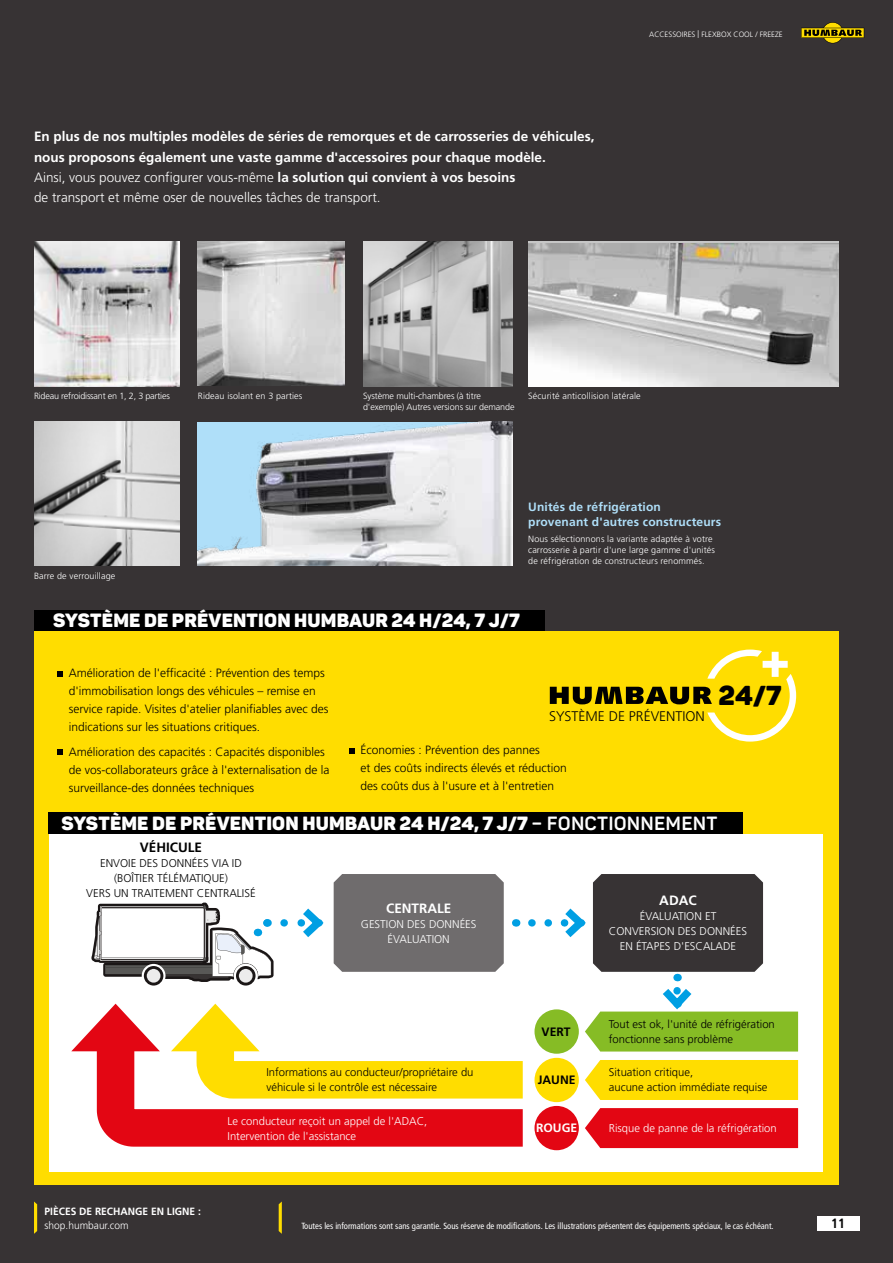
<style>
.page{position:relative;width:893px;height:1263px;background:#373334}
.page>*{position:absolute;margin:0;border:0;box-sizing:border-box;transform-origin:0 0}
.t1{font:900 27px "Panton";color:#000}
.t2{font:900 18.9px "Panton";letter-spacing:.01em;color:#fff}
.t3{font:13.95px "Frutiger LT 45 Lt";color:#000}
.t4{font:13.5px/20.2px "Frutiger LT 65 Bd";color:#fff}
.t5{font:13.5px/20.2px "Frutiger LT 45 Lt";color:#fff}
.t6{font:13.5px "Frutiger LT 65 Bd";color:#000}
.t7{font:13.5px "Frutiger LT 67 Bd Cn";color:#000}
.t8{font:12.15px "Frutiger LT 65 Bd";color:#000}
.t9{font:12.15px "Frutiger LT 65 Bd";color:#fff}
.t10{font:12px/18px "Frutiger LT 45 Lt";color:#000}
.t11{font:12px/15.5px "Frutiger LT 65 Bd";letter-spacing:.015em;color:#afdff9}
.t12{font:11.25px/15px "Frutiger LT 45 Lt";color:#000}
.t13{font:11.25px/15px "Frutiger LT 45 Lt";color:#fff;text-align:center}
.t14{font:10.5px "Frutiger LT 65 Bd";color:#fff}
.t15{font:10.5px "Frutiger LT 45 Lt";color:#fff}
.t16{font:9px/11.2px "Frutiger LT 45 Lt";letter-spacing:.015em;color:#fff}
.t17{font:9px "Frutiger LT 57 Cn";color:#fff}
.t18{font:9px/11.2px "Frutiger LT 45 Lt";letter-spacing:-.01em;color:#fff}
.t19{font:9px "Frutiger LT 45 Lt";letter-spacing:-.02em;color:#fff}
.t20{font:7.65px "Frutiger LT 45 Lt";color:#fff}
.s1{font-family:"Frutiger LT 65 Bd"}
.s2{font-weight:700}
</style>
<div class="page">
<div style="left:34px;top:631px;width:804px;height:554px;background:#fd0"></div>
<div style="left:34px;top:610px;width:510px;height:21px;background:#000"></div>
<img style="left:198px;top:422px;width:315px;height:143px">
<img style="left:34px;top:242px;width:146px;height:144px">
<img style="left:198px;top:242px;width:146px;height:143px">
<img style="left:363px;top:242px;width:150px;height:144px">
<svg style="left:34px;top:1201px;width:3px;height:33px"></svg>
<svg style="left:279px;top:1201px;width:3px;height:33px"></svg>
<svg style="left:350px;top:748px;width:5px;height:6px"></svg>
<div style="left:49px;top:834px;width:773px;height:337px;background:#fff"></div>
<div style="left:49px;top:812px;width:694px;height:21px;background:#000"></div>
<svg style="left:142px;top:964px;width:24px;height:24px"></svg>
<div style="left:144px;top:966px;width:19px;height:19px;background:#1a1616;border-radius:50%"></div>
<svg style="left:234px;top:964px;width:24px;height:24px"></svg>
<div style="left:236px;top:966px;width:20px;height:19px;background:#1a1616;border-radius:50%"></div>
<svg style="left:78px;top:1003px;width:482px;height:148px"></svg>
<svg style="left:71px;top:1004px;width:89px;height:47px"></svg>
<svg style="left:91px;top:902px;width:183px;height:81px"></svg>
<svg style="left:284px;top:874px;width:220px;height:98px"></svg>
<svg style="left:532px;top:874px;width:266px;height:177px"></svg>
<div style="left:534px;top:1009px;width:45px;height:45px;background:#86bc25;border-radius:50%"></div>
<div style="left:585px;top:1060px;width:213px;height:40px;background:#fd0"></div>
<div style="left:534px;top:1058px;width:45px;height:44px;background:#fd0;border-radius:50%"></div>
<div style="left:585px;top:1108px;width:213px;height:40px;background:#e30613"></div>
<div style="left:534px;top:1106px;width:45px;height:44px;background:#e30613;border-radius:50%"></div>
<svg style="left:801px;top:22px;width:63px;height:21px"></svg>
<svg style="left:550px;top:649px;width:247px;height:93px"></svg>
<img style="left:528px;top:244px;width:310px;height:142px">
<svg style="left:58px;top:671px;width:5px;height:6px"></svg>
<svg style="left:58px;top:750px;width:5px;height:5px"></svg>
<img style="left:34px;top:422px;width:146px;height:143px">
<div style="left:817px;top:1216px;width:42px;height:15px;background:#fff"></div>
<p class="t4" style="left:34px;top:126px;width:562px">En plus de nos multiples modèles de séries de remorques et de carrosseries de véhicules, nous proposons également une vaste gamme d'accessoires pour chaque modèle.</p>
<p class="t5" style="left:34px;top:167px;width:483px">Ainsi, vous pouvez configurer vous-même <span class="s1">la solution qui convient à vos besoins </span>de transport et même oser de nouvelles tâches de transport.</p>
<p class="t20" style="left:649px;top:30px;width:135px">ACCESSOIRES | FLEXBOX COOL / FREEZE</p>
<p class="t19" style="left:34px;top:390px;width:137px">Rideau refroidissant en 1, 2, 3 parties</p>
<p class="t16" style="left:198px;top:390px;width:106px">Rideau isolant en 3 parties</p>
<p class="t18" style="left:363px;top:390px;width:153px">Système multi-chambres (à titre d'exemple) Autres versions sur demande</p>
<p class="t16" style="left:528px;top:390px;width:114px">Sécurité anticollision latérale</p>
<p class="t16" style="left:34px;top:570px;width:83px">Barre de verrouillage</p>
<p class="t11" style="left:528px;top:499px;width:194px">Unités de réfrigération provenant d'autres constructeurs</p>
<p class="t16" style="left:528px;top:533px;width:188px">Nous sélectionnons la variante adaptée à votre carrosserie à partir d'une large gamme d'unités de réfrigération de constructeurs renommés.</p>
<h2 class="t2" style="left:53px;top:608px;width:468px">SYSTÈME DE PRÉVENTION HUMBAUR 24 H/24, 7 J/7</h2>
<p class="t10" style="left:69px;top:664px;width:261px">Amélioration de l'efficacité : Prévention des temps d'immobilisation longs des véhicules – remise en service rapide. Visites d'atelier planifiables avec des indications sur les situations critiques.</p>
<p class="t10" style="left:69px;top:743px;width:262px">Amélioration des capacités : Capacités disponibles de vos-collaborateurs grâce à l'externalisation de la surveillance-des données techniques</p>
<h1 class="t1" style="left:718px;top:678px;width:65px">24/7</h1>
<p class="t3" style="left:549px;top:708px;width:157px">SYSTÈME DE PRÉVENTION</p>
<p class="t10" style="left:361px;top:741px;width:208px">Économies : Prévention des pannes<br>et des coûts indirects élevés et réduction des coûts dus à l'usure et à l'entretien</p>
<h2 class="t2" style="left:61px;top:811px;width:658px">SYSTÈME DE PRÉVENTION HUMBAUR 24 H/24, 7 J/7 <span class="s2">– FONCTIONNEMENT</span></h2>
<p class="t6" style="left:140px;top:840px;width:64px">VÉHICULE</p>
<p class="t12" style="left:86px;top:856px;width:171px;text-align:center">ENVOIE DES DONNÉES VIA ID (BOÎTIER TÉLÉMATIQUE)<br>VERS UN TRAITEMENT CENTRALISÉ</p>
<p class="t4" style="left:659px;top:890px;width:39px">ADAC</p>
<p class="t13" style="left:609px;top:908px;width:140px">ÉVALUATION ET<br>CONVERSION DES DONNÉES<br>EN ÉTAPES D'ESCALADE</p>
<p class="t4" style="left:386px;top:898px;width:67px">CENTRALE</p>
<p class="t13" style="left:361px;top:917px;width:117px">GESTION DES DONNÉES<br>ÉVALUATION</p>
<p class="t12" style="left:266px;top:1065px;width:209px">Informations au conducteur/propriétaire du véhicule si le contrôle est nécessaire</p>
<p class="t13" style="left:227px;top:1114px;width:201px;text-align:left">Le conducteur reçoit un appel de l'ADAC,<br>Intervention de l'assistance</p>
<p class="t8" style="left:542px;top:1025px;width:30px">VERT</p>
<p class="t12" style="left:609px;top:1017px;width:168px">Tout est ok, l'unité de réfrigération fonctionne sans problème</p>
<p class="t12" style="left:609px;top:1065px;width:160px">Situation critique,<br>aucune action immédiate requise</p>
<p class="t8" style="left:538px;top:1073px;width:39px">JAUNE</p>
<p class="t9" style="left:536px;top:1121px;width:43px">ROUGE</p>
<p class="t13" style="left:609px;top:1121px;width:169px">Risque de panne de la réfrigération</p>
<p class="t14" style="left:45px;top:1205px;width:158px">PIÈCES DE RECHANGE EN LIGNE :</p>
<p class="t15" style="left:45px;top:1219px;width:85px">shop.humbaur.com</p>
<p class="t17" style="left:301px;top:1220px;width:474px">Toutes les informations sont sans garantie. Sous réserve de modifications. Les illustrations présentent des équipements spéciaux, le cas échéant.</p>
<p class="t7" style="left:831px;top:1215px;width:16px">11</p>
</div>
